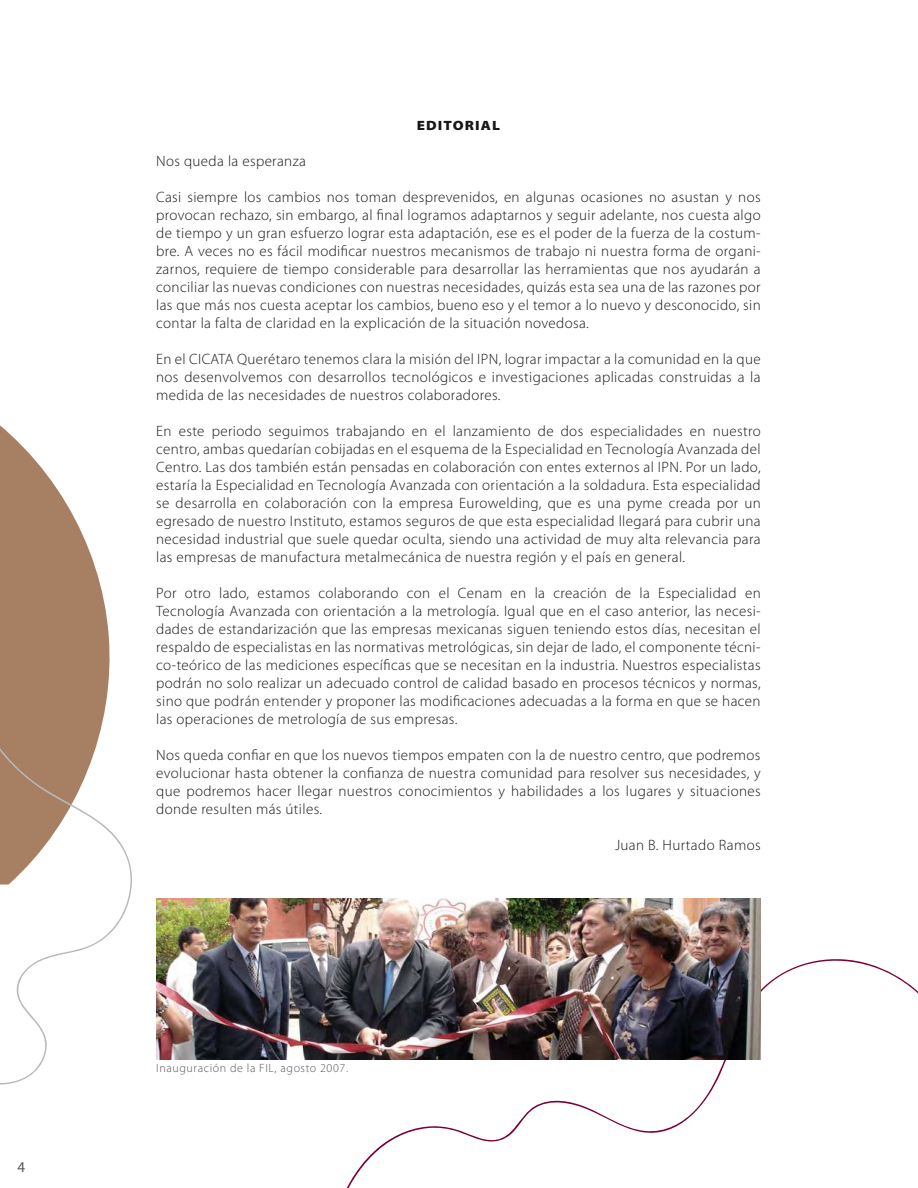
<style>
.page{position:relative;width:918px;height:1188px;background:#fff}
.page>*{position:absolute;margin:0;border:0;box-sizing:border-box;transform-origin:0 0}
.t1{font:300 15px/18px "Myriad Pro";letter-spacing:.025em;color:#1a171b;text-align:justify}
.t2{font:15px "Myriad Pro";color:#58585a}
.t3{font:900 13.5px "Myriad Pro";letter-spacing:.075em;color:#1a171b;scale:1.11 1}
.t4{font:300 12px "Myriad Pro";letter-spacing:.05em;color:#58585a}
</style>
<div class="page">
<svg style="left:0;top:425px;width:110px;height:226px;fill:#a78064"></svg>
<svg style="left:337px;top:959px;width:581px;height:229px"></svg>
<svg style="left:0;top:651px;width:132px;height:434px"></svg>
<img style="left:156px;top:899px;width:605px;height:160px">
<p class="t2" style="left:18px;top:1158px;width:9px">4</p>
<p class="t3" style="left:417px;top:118px;width:77px">EDITORIAL</p>
<p class="t1" style="left:156px;top:153px;width:151px">Nos queda la esperanza</p>
<p class="t1" style="left:156px;top:189px;width:606px">Casi siempre los cambios nos toman desprevenidos, en algunas ocasiones no asustan y nos provocan rechazo, sin embargo, al final logramos adaptarnos y seguir adelante, nos cuesta algo de tiempo y un gran esfuerzo lograr esta adaptación, ese es el poder de la fuerza de la costum&shy;bre. A veces no es fácil modificar nuestros mecanismos de trabajo ni nuestra forma de organi&shy;zarnos, requiere de tiempo considerable para desarrollar las herramientas que nos ayudarán a conciliar las nuevas condiciones con nuestras necesidades, quizás esta sea una de las razones por las que más nos cuesta aceptar los cambios, bueno eso y el temor a lo nuevo y desconocido, sin contar la falta de claridad en la explicación de la situación novedosa.</p>
<p class="t1" style="left:156px;top:351px;width:606px">En el CICATA Querétaro tenemos clara la misión del IPN, lograr impactar a la comunidad en la que nos desenvolvemos con desarrollos tecnológicos e investigaciones aplicadas construidas a la medida de las necesidades de nuestros colaboradores.</p>
<p class="t1" style="left:156px;top:423px;width:606px">En este periodo seguimos trabajando en el lanzamiento de dos especialidades en nuestro centro, ambas quedarían cobijadas en el esquema de la Especialidad en Tecnología Avanzada del Centro. Las dos también están pensadas en colaboración con entes externos al IPN. Por un lado, estaría la Especialidad en Tecnología Avanzada con orientación a la soldadura. Esta especialidad se desarrolla en colaboración con la empresa Eurowelding, que es una pyme creada por un egresado de nuestro Instituto, estamos seguros de que esta especialidad llegará para cubrir una necesidad industrial que suele quedar oculta, siendo una actividad de muy alta relevancia para las empresas de manufactura metalmecánica de nuestra región y el país en general.</p>
<p class="t1" style="left:156px;top:585px;width:606px">Por otro lado, estamos colaborando con el Cenam en la creación de la Especialidad en Tecnología Avanzada con orientación a la metrología. Igual que en el caso anterior, las necesi&shy;dades de estandarización que las empresas mexicanas siguen teniendo estos días, necesitan el respaldo de especialistas en las normativas metrológicas, sin dejar de lado, el componente técni&shy;co-teórico de las mediciones específicas que se necesitan en la industria. Nuestros especialistas podrán no solo realizar un adecuado control de calidad basado en procesos técnicos y normas, sino que podrán entender y proponer las modificaciones adecuadas a la forma en que se hacen las operaciones de metrología de sus empresas.</p>
<p class="t1" style="left:156px;top:747px;width:606px">Nos queda confiar en que los nuevos tiempos empaten con la de nuestro centro, que podremos evolucionar hasta obtener la confianza de nuestra comunidad para resolver sus necesidades, y que podremos hacer llegar nuestros conocimientos y habilidades a los lugares y situaciones donde resulten más útiles.</p>
<p class="t1" style="left:615px;top:837px;width:147px">Juan B. Hurtado Ramos</p>
<p class="t4" style="left:156px;top:1062px;width:193px">Inauguración de la FIL, agosto 2007.</p>
</div>
